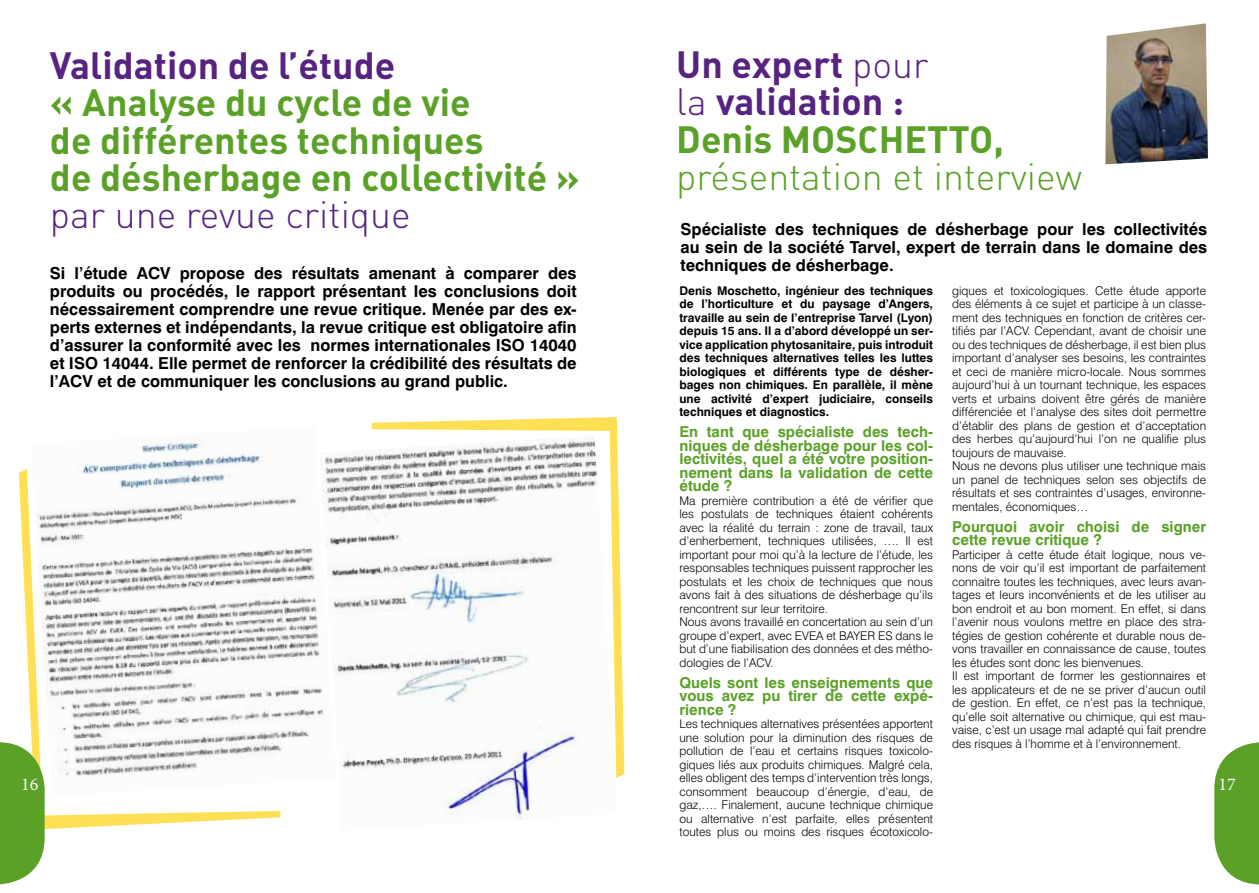
<style>
.page{position:relative;width:1259px;height:893px;background:#fff}
.page>*{position:absolute;margin:0;border:0;box-sizing:border-box;transform-origin:0 0}
.t1{font:37.5px/37.3px "DIN Bold Alternate";color:#5ba128}
.t2{font:37.5px/37.3px "DIN Bold Alternate";color:#572381}
.t3{font:300 37.5px "DIN";color:#5ba128}
.t4{font:300 37.5px "DIN";color:#572381}
.t5{font:18px "Minion Pro";color:#fff}
.t6{font:700 16.5px/18px "Swiss 721 BT";color:#000;text-align:justify}
.t7{font:700 15px/13.5px "Swiss 721 BT";color:#5ba128;text-align:justify}
.t8{font:300 12px/13.5px "Swiss 721 BT";color:#000}
.t9{font:700 12px/13.5px "Swiss 721 BT";color:#000;text-align:justify}
.s1{font-family:"DIN";font-weight:300}
.s2{color:#5ba128}
</style>
<div class="page">
<svg style="left:19px;top:469px;width:262px;height:360px"></svg>
<svg style="left:1214px;top:742px;width:44px;height:142px;background:#73ae47"></svg>
<svg style="left:0;top:742px;width:45px;height:142px;background:#6baa3d"></svg>
<svg style="left:371px;top:417px;width:253px;height:361px"></svg>
<img style="left:31px;top:442px;width:288px;height:354px">
<img style="left:319px;top:436px;width:298px;height:384px">
<img style="left:1105px;top:23px;width:103px;height:141px">
<h1 class="t2" style="left:50px;top:45px;width:347px">Validation de l’étude</h1>
<h1 class="t1" style="left:50px;top:83px;width:531px">« Analyse du cycle de vie<br>de différentes techniques<br>de désherbage en collectivité »</h1>
<h1 class="t4" style="left:50px;top:192px;width:362px">par une revue critique</h1>
<h1 class="t2" style="left:676px;top:44px;width:329px">Un expert <span class="s1">pour<br>la</span> validation :<br><span class="s2">Denis MOSCHETTO,</span></h1>
<h1 class="t3" style="left:676px;top:153px;width:407px">présentation et interview</h1>
<h3 class="t6" style="left:680px;top:220px;width:528px">Spécialiste des techniques de désherbage pour les collectivités au sein de la société Tarvel, expert de terrain dans le domaine des techniques de désherbage.</h3>
<p class="t6" style="left:50px;top:264px;width:528px">Si l’étude ACV propose des résultats amenant à comparer des produits ou procédés, le rapport présentant les conclusions doit nécessairement comprendre une revue critique. Menée par des ex&shy;perts externes et indépendants, la revue critique est obligatoire afin d’assurer la conformité avec les normes internationales ISO 14040 et ISO 14044. Elle permet de renforcer la crédibilité des résultats de l’ACV et de communiquer les conclusions au grand public.</p>
<p class="t9" style="left:679px;top:283px;width:255px">Denis Moschetto, ingénieur des techniques de l’horticulture et du paysage d’Angers, travaille au sein de l’entreprise Tarvel (Lyon) depuis 15 ans. Il a d’abord développé un ser&shy;vice application phytosanitaire, puis introduit des techniques alternatives telles les luttes biologiques et différents type de désher&shy;bages non chimiques. En parallèle, il mène une activité d’expert judiciaire, conseils techniques et diagnostics.</p>
<p class="t7" style="left:679px;top:425px;width:255px">En tant que spécialiste des tech&shy;niques de désherbage pour les col&shy;lectivités, quel a été votre position&shy;nement dans la validation de cette étude ?</p>
<p class="t8" style="left:679px;top:493px;width:255px">Ma première contribution a été de vérifier que les postulats de techniques étaient cohérents avec la réalité du terrain : zone de travail, taux d’enherbement, techniques utilisées, …. Il est important pour moi qu’à la lecture de l’étude, les responsables techniques puissent rapprocher les postulats et les choix de techniques que nous avons fait à des situations de désherbage qu’ils rencontrent sur leur territoire.<br>Nous avons travaillé en concertation au sein d’un groupe d’expert, avec EVEA et BAYER ES dans le but d’une fiabilisation des données et des métho&shy;dologies de l’ACV.</p>
<p class="t7" style="left:679px;top:675px;width:255px">Quels sont les enseignements que vous avez pu tirer de cette expé&shy;rience ?</p>
<p class="t8" style="left:679px;top:717px;width:255px;text-align:justify">Les techniques alternatives présentées apportent une solution pour la diminution des risques de pollution de l’eau et certains risques toxicolo&shy;giques liés aux produits chimiques. Malgré cela, elles obligent des temps d’intervention très longs, consomment beaucoup d’énergie, d’eau, de gaz,…. Finalement, aucune technique chimique ou alternative n’est parfaite, elles présentent toutes plus ou moins des risques écotoxicolo-</p>
<p class="t8" style="left:952px;top:283px;width:255px">giques et toxicologiques. Cette étude apporte des éléments à ce sujet et participe à un classe&shy;ment des techniques en fonction de critères cer&shy;tifiés par l’ACV. Cependant, avant de choisir une ou des techniques de désherbage, il est bien plus important d’analyser ses besoins, les contraintes et ceci de manière micro-locale. Nous sommes aujourd’hui à un tournant technique, les espaces verts et urbains doivent être gérés de manière différenciée et l’analyse des sites doit permettre d’établir des plans de gestion et d’acceptation des herbes qu’aujourd’hui l’on ne qualifie plus toujours de mauvaise.<br>Nous ne devons plus utiliser une technique mais un panel de techniques selon ses objectifs de résultats et ses contraintes d’usages, environne&shy;mentales, économiques…</p>
<p class="t7" style="left:952px;top:519px;width:255px">Pourquoi avoir choisi de signer cette revue critique ?</p>
<p class="t8" style="left:952px;top:547px;width:255px">Participer à cette étude était logique, nous ve&shy;nons de voir qu’il est important de parfaitement connaitre toutes les techniques, avec leurs avan&shy;tages et leurs inconvénients et de les utiliser au bon endroit et au bon moment. En effet, si dans l’avenir nous voulons mettre en place des stra&shy;tégies de gestion cohérente et durable nous de&shy;vons travailler en connaissance de cause, toutes les études sont donc les bienvenues.<br>Il est important de former les gestionnaires et les applicateurs et de ne se priver d’aucun outil de gestion. En effet, ce n’est pas la technique, qu’elle soit alternative ou chimique, qui est mau&shy;vaise, c’est un usage mal adapté qui fait prendre des risques à l’homme et à l’environnement.</p>
<h2 class="t5" style="left:21px;top:772px;width:19px">16</h2>
<h2 class="t5" style="left:1218px;top:772px;width:19px">17</h2>
</div>
